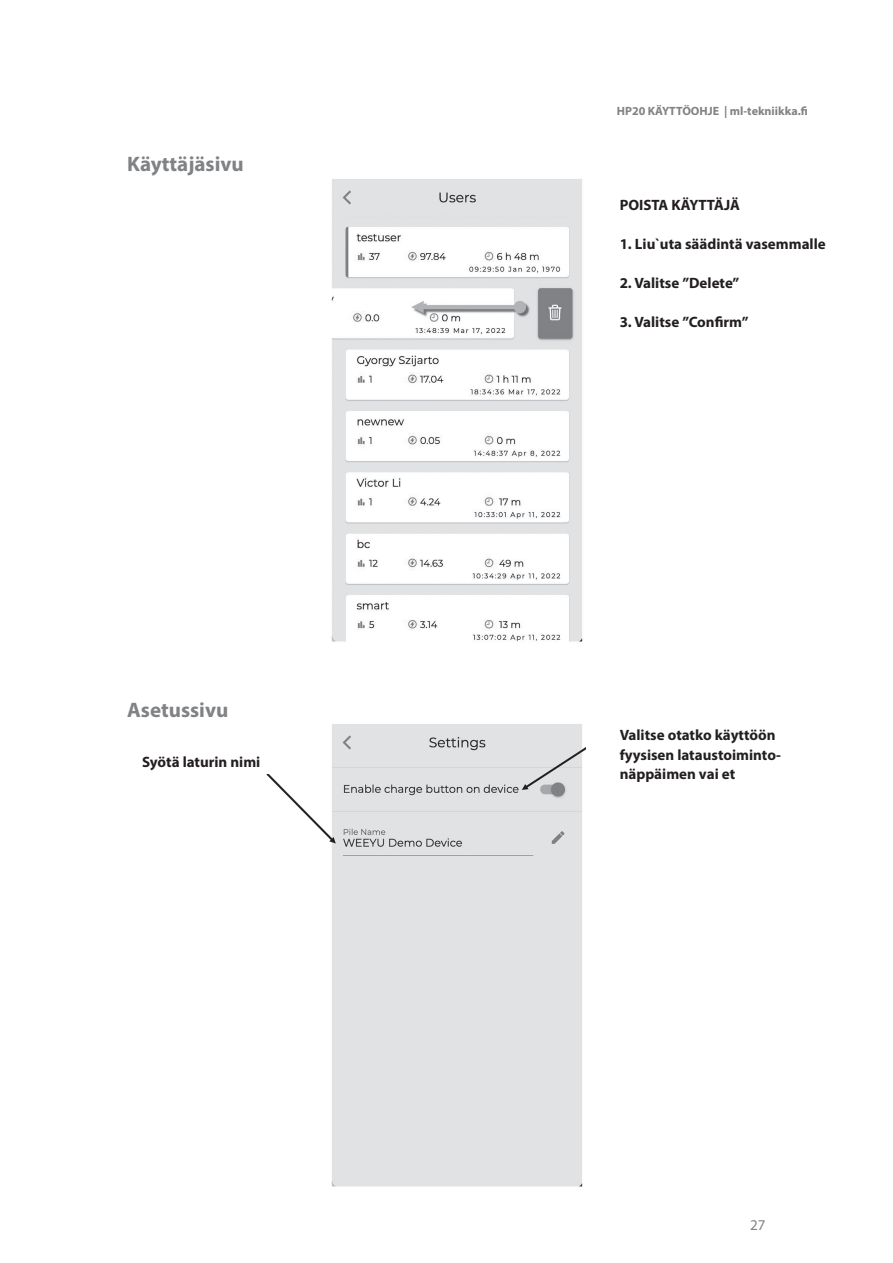
<style>
.page{position:relative;width:893px;height:1263px;background:#fff}
.page>*{position:absolute;margin:0;border:0;box-sizing:border-box;transform-origin:0 0}
.t1{font:700 21px "Myriad Pro";color:#808285}
.t2{font:700 15px/19.5px "Myriad Pro";color:#231f20}
.t3{font:15px "Myriad Pro";color:#808285}
.t4{font:700 12px "Myriad Pro";color:#808285}
</style>
<div class="page">
<img style="left:331px;top:179px;width:252px;height:463px">
<img style="left:266px;top:724px;width:320px;height:463px">
<div style="left:106px;top:750px;width:206px;height:23px;background:#fff"></div>
<h1 class="t1" style="left:127px;top:150px;width:118px">Käyttäjäsivu</h1>
<h1 class="t1" style="left:127px;top:697px;width:103px">Asetussivu</h1>
<p class="t2" style="left:142px;top:751px;width:120px">Syötä laturin nimi</p>
<p class="t4" style="left:617px;top:103px;width:193px">HP20 KÄYTTÖOHJE | ml-tekniikka.fi</p>
<p class="t2" style="left:620px;top:195px;width:122px">POISTA KÄYTTÄJÄ</p>
<p class="t2" style="left:620px;top:234px;width:208px">1. Liu`uta säädintä vasemmalle</p>
<p class="t2" style="left:620px;top:273px;width:121px">2. Valitse ”Delete”</p>
<p class="t2" style="left:620px;top:312px;width:130px">3. Valitse ”Confirm”</p>
<p class="t2" style="left:620px;top:725px;width:163px">Valitse otatko käyttöön fyysisen lataustoiminto&shy;näppäimen vai et</p>
<p class="t3" style="left:750px;top:1215px;width:17px">27</p>
</div>
